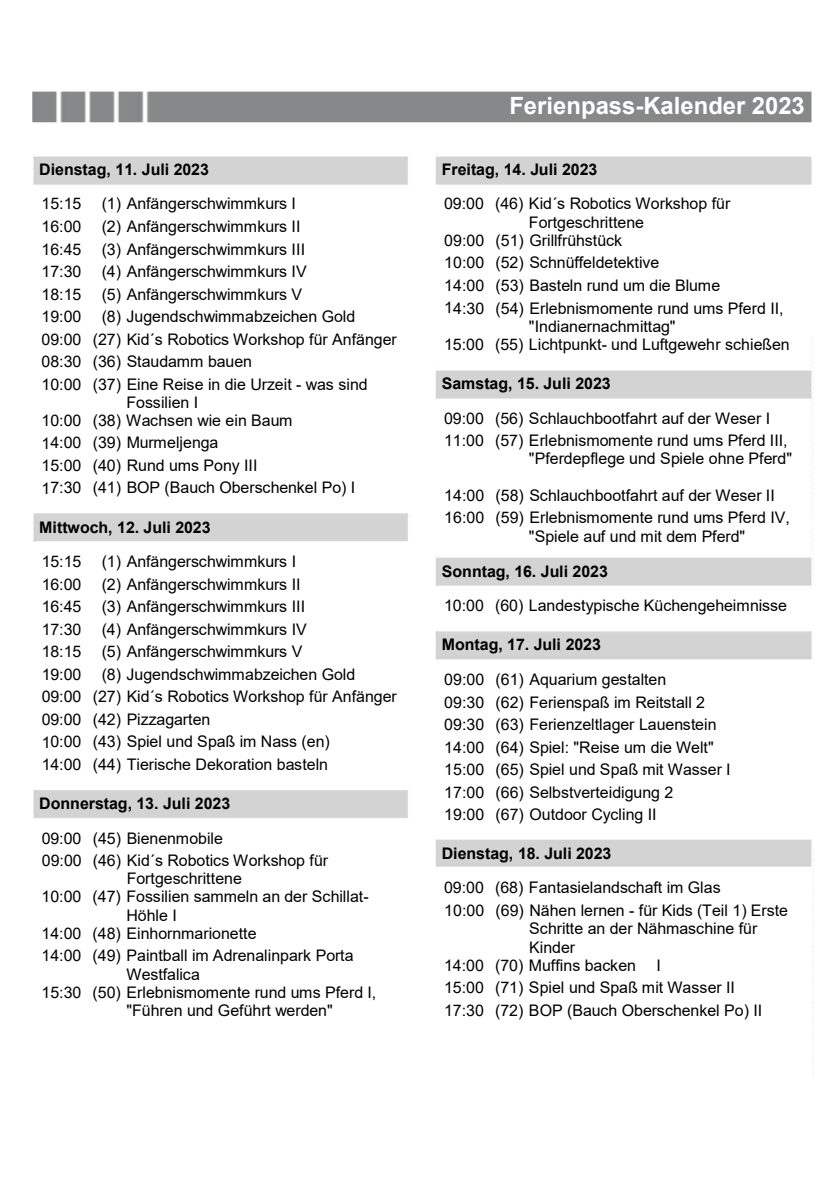
<style>
.page{position:relative;width:840px;height:1191px;background:#fff}
.page>*{position:absolute;margin:0;border:0;box-sizing:border-box;transform-origin:0 0}
.t1{font:700 23.8px "Arial";color:#fff}
.t2{font:16px/22.6px "Arial";letter-spacing:-.005em;color:#000}
.t3{font:700 16px "Arial";letter-spacing:-.005em;color:#000}
</style>
<div class="page">
<img style="left:32px;top:91px;width:780px;height:777px">
<h1 class="t1" style="left:509px;top:89px;width:297px">Ferienpass-Kalender 2023</h1>
<p class="t3" style="left:39px;top:158px;width:171px">Dienstag, 11. Juli 2023</p>
<p class="t3" style="left:441px;top:158px;width:157px">Freitag, 14. Juli 2023</p>
<p class="t2" style="left:42px;top:192px;width:356px">15:15<br>16:00<br>16:45<br>17:30<br>18:15<br>19:00<br>09:00 (27) Kid´s Robotics Workshop für Anfänger<br>08:30 (36) Staudamm bauen<br>10:00 (37) Eine Reise in die Urzeit - was sind</p>
<p class="t2" style="left:102px;top:192px;width:255px">(1) Anfängerschwimmkurs I<br>(2) Anfängerschwimmkurs II<br>(3) Anfängerschwimmkurs III<br>(4) Anfängerschwimmkurs IV<br>(5) Anfängerschwimmkurs V<br>(8) Jugendschwimmabzeichen Gold</p>
<p class="t2" style="left:444px;top:192px;width:287px">09:00 (46) Kid´s Robotics Workshop für</p>
<p class="t2" style="left:528px;top:211px;width:117px">Fortgeschrittene</p>
<p class="t2" style="left:444px;top:229px;width:179px">09:00 (51) Grillfrühstück</p>
<p class="t2" style="left:444px;top:251px;width:341px">10:00 (52) Schnüffeldetektive<br>14:00 (53) Basteln rund um die Blume<br>14:30 (54) Erlebnismomente rund ums Pferd II,</p>
<p class="t2" style="left:444px;top:317px;width:347px;line-height:18.4px;text-indent:85px">"Indianernachmittag"<br>15:00 (55) Lichtpunkt- und Luftgewehr schießen</p>
<p class="t3" style="left:441px;top:372px;width:170px">Samstag, 15. Juli 2023</p>
<p class="t2" style="left:126px;top:391px;width:73px">Fossilien I</p>
<p class="t2" style="left:42px;top:409px;width:315px">10:00 (38) Wachsen wie ein Baum<br>14:00 (39) Murmeljenga<br>15:00 (40) Rund ums Pony III<br>17:30 (41) BOP (Bauch Oberschenkel Po) I</p>
<p class="t2" style="left:444px;top:407px;width:345px">09:00 (56) Schlauchbootfahrt auf der Weser I<br>11:00 (57) Erlebnismomente rund ums Pferd III,</p>
<p class="t2" style="left:528px;top:447px;width:264px">"Pferdepflege und Spiele ohne Pferd"</p>
<p class="t2" style="left:444px;top:484px;width:347px">1 4:00 (58) Schlauchbootfahrt auf der Weser II<br>16:00 (59) Erlebnismomente rund ums Pferd IV,</p>
<p class="t3" style="left:39px;top:516px;width:173px">Mittwoch, 12. Juli 2023</p>
<p class="t2" style="left:528px;top:525px;width:218px">"Spiele auf und mit dem Pferd"</p>
<p class="t2" style="left:102px;top:550px;width:255px">(1) Anfängerschwimmkurs I<br>(2) Anfängerschwimmkurs II<br>(3) Anfängerschwimmkurs III<br>(4) Anfängerschwimmkurs IV<br>(5) Anfängerschwimmkurs V<br>(8) Jugendschwimmabzeichen Gold</p>
<p class="t3" style="left:441px;top:560px;width:167px">Sonntag, 16. Juli 2023</p>
<p class="t2" style="left:42px;top:550px;width:356px">15:15<br>16:00<br>16:45<br>17:30<br>18:15<br>19:00<br>09:00 (27) Kid´s Robotics Workshop für Anfänger<br>09:00 (42) Pizzagarten<br>10:00 (43) Spiel und Spaß im Nass (en)<br>14:00 (44) Tierische Dekoration basteln</p>
<p class="t2" style="left:444px;top:594px;width:344px">10:00 (60) Landestypische Küchengeheimnisse</p>
<p class="t3" style="left:441px;top:633px;width:161px">Montag, 17. Juli 2023</p>
<p class="t2" style="left:444px;top:668px;width:288px">09:00 (61) Aquarium gestalten<br>09:30 (62) Ferienspaß im Reitstall 2<br>09:30 (63) Ferienzeltlager Lauenstein 14:00 (64) Spiel: "Reise um die Welt" 15:00 (65) Spiel und Spaß mit Wasser I 17:00 (66) Selbstverteidigung 2<br>19:00 (67) Outdoor Cycling II</p>
<p class="t3" style="left:39px;top:792px;width:192px">Donnerstag, 13. Juli 2023</p>
<p class="t2" style="left:42px;top:826px;width:182px">0 9:00 (45) Bienenmobile</p>
<p class="t3" style="left:441px;top:842px;width:171px">Dienstag, 18. Juli 2023</p>
<p class="t2" style="left:42px;top:851px;width:287px;line-height:18.4px;text-align:center">09:00 (46) Kid´s Robotics Workshop für<br>Fortgeschrittene</p>
<p class="t2" style="left:444px;top:876px;width:278px">09:00 (68) Fantasielandschaft im Glas</p>
<p class="t2" style="left:42px;top:885px;width:328px">10:00 (47) Fossilien sammeln an der Schillat-</p>
<p class="t2" style="left:529px;top:901px;width:260px;line-height:18.2px;text-indent:-85px">1 0:00 (69) Nähen lernen - für Kids (Teil 1) Erste<br>Schritte an der Nähmaschine für<br>Kinder</p>
<p class="t2" style="left:42px;top:905px;width:216px;line-height:18.4px;text-align:center">Höhle I<br>14:00 (48) Einhornmarionette</p>
<p class="t2" style="left:126px;top:946px;width:228px;line-height:18.4px;text-indent:-85px">14:00 (49) Paintball im Adrenalinpark Porta<br>Westfalica</p>
<p class="t2" style="left:444px;top:954px;width:193px">14:00 (70) Muffins backen</p>
<p class="t2" style="left:444px;top:954px;width:292px;text-indent:212px">I<br>15:00 (71) Spiel und Spaß mit Wasser II</p>
<p class="t2" style="left:126px;top:983px;width:251px;line-height:18px;text-indent:-85px">15:30 (50) Erlebnismomente rund ums Pferd I, "Führen und Geführt werden"</p>
<p class="t2" style="left:444px;top:998px;width:319px">17:30 (72) BOP (Bauch Oberschenkel Po) II</p>
</div>
